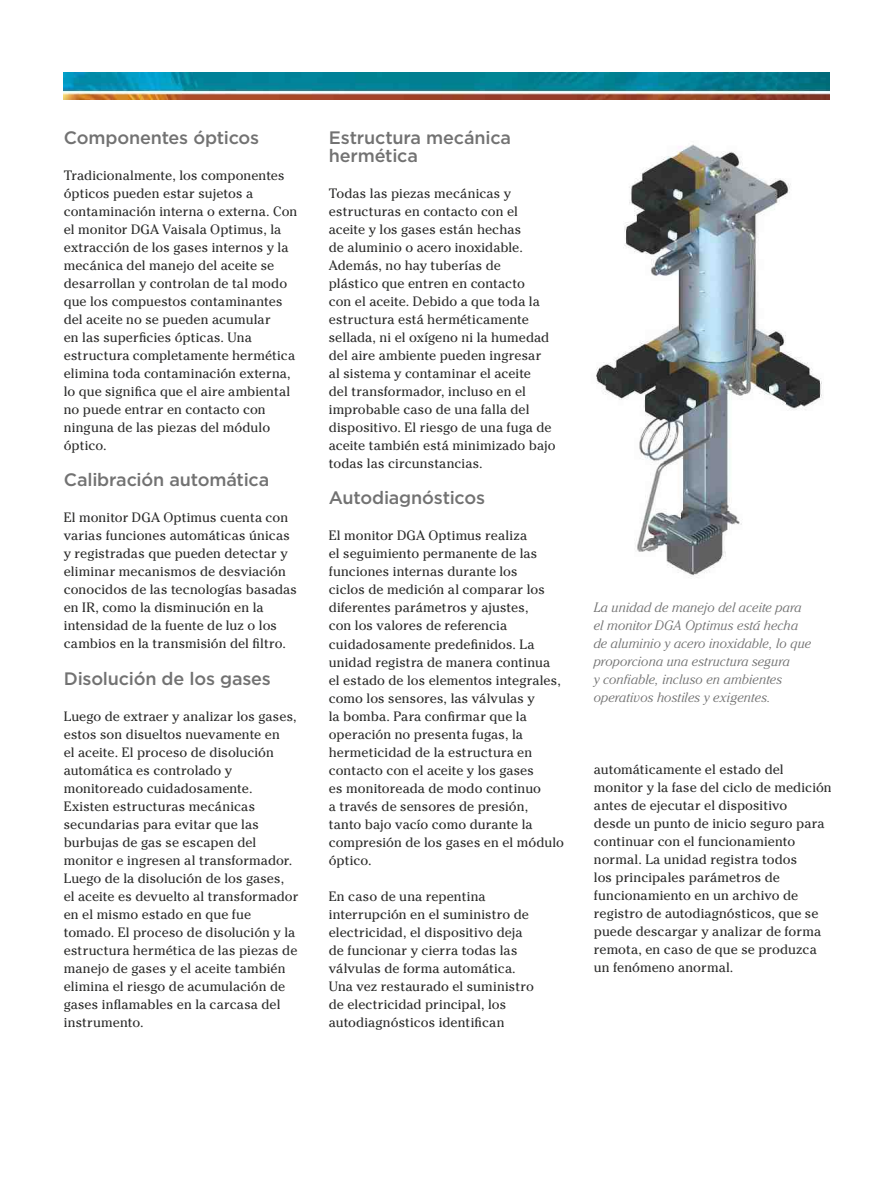
<style>
.page{position:relative;width:893px;height:1191px;background:#fff}
.page>*{position:absolute;margin:0;border:0;box-sizing:border-box;transform-origin:0 0}
.t1{font:500 18px/18px "Gotham";letter-spacing:-.01em;color:#727272}
.t2{font:13.5px/18px "Cheltenham Std";letter-spacing:.005em;color:#2b2b2a}
.t3{font:italic 300 13.5px/18px "Cheltenham Std";letter-spacing:.005em;color:#727272}
</style>
<div class="page">
<img style="left:64px;top:72px;width:765px;height:28px">
<img style="left:596px;top:144px;width:226px;height:433px">
<h1 class="t1" style="left:64px;top:129px;width:197px">Componentes ópticos</h1>
<p class="t2" style="left:64px;top:167px;width:235px">Tradicionalmente, los componentes ópticos pueden estar sujetos a contaminación interna o externa. Con el monitor DGA Vaisala Optimus, la extracción de los gases internos y la mecánica del manejo del aceite se desarrollan y controlan de tal modo que los compuestos contaminantes del aceite no se pueden acumular<br>en las superficies ópticas. Una estructura completamente hermética elimina toda contaminación externa, lo que significa que el aire ambiental no puede entrar en contacto con ninguna de las piezas del módulo óptico.</p>
<h1 class="t1" style="left:64px;top:471px;width:207px">Calibración automática</h1>
<p class="t2" style="left:64px;top:509px;width:235px">El monitor DGA Optimus cuenta con varias funciones automáticas únicas y registradas que pueden detectar y eliminar mecanismos de desviación conocidos de las tecnologías basadas en IR, como la disminución en la intensidad de la fuente de luz o los cambios en la transmisión del filtro.</p>
<h1 class="t1" style="left:64px;top:669px;width:209px">Disolución de los gases</h1>
<p class="t2" style="left:64px;top:707px;width:236px">Luego de extraer y analizar los gases, estos son disueltos nuevamente en<br>el aceite. El proceso de disolución automática es controlado y monitoreado cuidadosamente.<br>Existen estructuras mecánicas secundarias para evitar que las burbujas de gas se escapen del monitor e ingresen al transformador.<br>Luego de la disolución de los gases, el aceite es devuelto al transformador en el mismo estado en que fue tomado. El proceso de disolución y la estructura hermética de las piezas de manejo de gases y el aceite también elimina el riesgo de acumulación de gases inflamables en la carcasa del instrumento.</p>
<h1 class="t1" style="left:329px;top:129px;width:184px">Estructura mecánica hermética</h1>
<p class="t2" style="left:329px;top:185px;width:228px">Todas las piezas mecánicas y estructuras en contacto con el aceite y los gases están hechas<br>de aluminio o acero inoxidable.<br>Además, no hay tuberías de<br>plástico que entren en contacto<br>con el aceite. Debido a que toda la estructura está herméticamente sellada, ni el oxígeno ni la humedad del aire ambiente pueden ingresar al sistema y contaminar el aceite<br>del transformador, incluso en el improbable caso de una falla del dispositivo. El riesgo de una fuga de aceite también está minimizado bajo todas las circunstancias.</p>
<h1 class="t1" style="left:329px;top:489px;width:158px">Autodiagnósticos</h1>
<p class="t2" style="left:329px;top:527px;width:237px">El monitor DGA Optimus realiza<br>el seguimiento permanente de las funciones internas durante los<br>ciclos de medición al comparar los diferentes parámetros y ajustes,<br>con los valores de referencia cuidadosamente predefinidos. La unidad registra de manera continua el estado de los elementos integrales, como los sensores, las válvulas y<br>la bomba. Para confirmar que la operación no presenta fugas, la hermeticidad de la estructura en contacto con el aceite y los gases<br>es monitoreada de modo continuo<br>a través de sensores de presión, tanto bajo vacío como durante la compresión de los gases en el módulo óptico.</p>
<p class="t2" style="left:329px;top:887px;width:207px">En caso de una repentina interrupción en el suministro de electricidad, el dispositivo deja de funcionar y cierra todas las válvulas de forma automática.<br>Una vez restaurado el suministro de electricidad principal, los autodiagnósticos identifican</p>
<p class="t3" style="left:594px;top:598px;width:219px">La unidad de manejo del aceite para el monitor DGA Optimus está hecha de aluminio y acero inoxidable, lo que proporciona una estructura segura<br>y confiable, incluso en ambientes operativos hostiles y exigentes.</p>
<p class="t2" style="left:594px;top:761px;width:239px">automáticamente el estado del monitor y la fase del ciclo de medición antes de ejecutar el dispositivo<br>desde un punto de inicio seguro para continuar con el funcionamiento normal. La unidad registra todos<br>los principales parámetros de funcionamiento en un archivo de registro de autodiagnósticos, que se puede descargar y analizar de forma remota, en caso de que se produzca un fenómeno anormal.</p>
</div>
